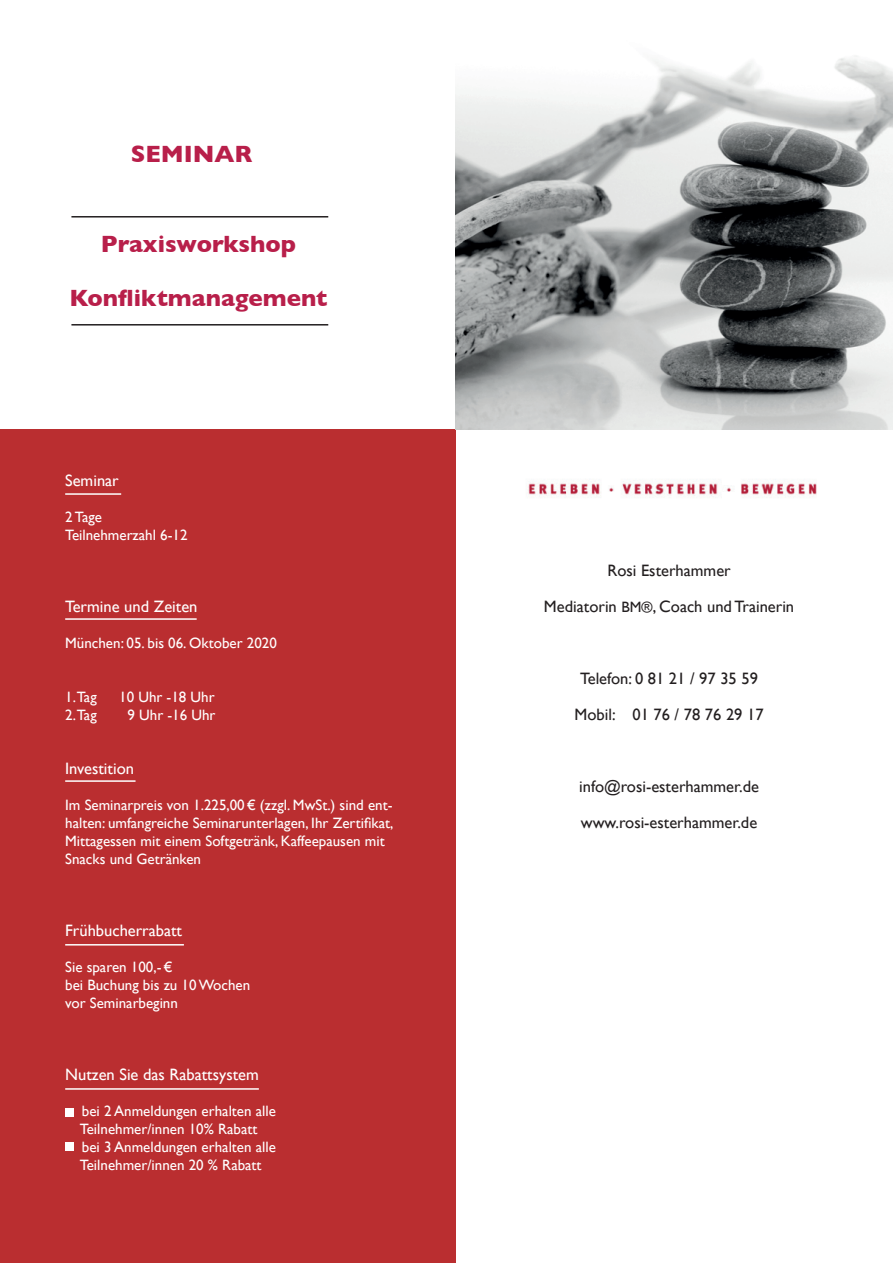
<style>
.page{position:relative;width:893px;height:1263px;background:#fff}
.page>*{position:absolute;margin:0;border:0;box-sizing:border-box;transform-origin:0 0}
.t1{font:700 24px "Gill Sans";color:#b81f4a}
.t2{font:16.5px/36px "Gill Sans";color:#231f20;text-align:center}
.t3{font:16.5px "Gill Sans";color:#fff}
.t4{font:15px/18px "Gill Sans";color:#fff}
.s1{font-size:15px}
</style>
<div class="page">
<div style="left:0;top:429px;width:455px;height:834px;background:#ba2e30"></div>
<img style="left:455px;top:56px;width:438px;height:374px">
<img style="left:528px;top:480px;width:289px;height:18px">
<hr style="left:71px;top:216px;width:257px;height:2px;background:#231f20">
<hr style="left:71px;top:324px;width:257px;height:2px;background:#231f20">
<div style="left:65px;top:1108px;width:9px;height:8px;background:#fff"></div>
<div style="left:65px;top:1142px;width:9px;height:9px;background:#fff"></div>
<hr style="left:65px;top:493px;width:56px;height:2px;background:#fff">
<hr style="left:65px;top:618px;width:132px;height:2px;background:#fff">
<hr style="left:65px;top:780px;width:71px;height:2px;background:#fff">
<hr style="left:65px;top:944px;width:119px;height:1px;background:#fff">
<hr style="left:65px;top:1088px;width:194px;height:2px;background:#fff">
<h1 class="t1" style="left:131px;top:135px;width:123px">SEMINAR</h1>
<h1 class="t1" style="left:101px;top:225px;width:197px">Praxisworkshop</h1>
<h1 class="t1" style="left:69px;top:279px;width:260px">Konfliktmanagement</h1>
<p class="t3" style="left:65px;top:471px;width:55px">Seminar</p>
<p class="t4" style="left:65px;top:508px;width:124px">2 Tage<br>Teilnehmerzahl 6-12</p>
<p class="t3" style="left:65px;top:597px;width:134px">Termine und Zeiten</p>
<p class="t4" style="left:65px;top:634px;width:213px">München: 05. bis 06. Oktober 2020</p>
<p class="t4" style="left:65px;top:688px;width:33px">1.Tag</p>
<p class="t4" style="left:119px;top:688px;width:97px">10 Uhr -18 Uhr</p>
<p class="t4" style="left:65px;top:706px;width:33px">2.Tag</p>
<p class="t4" style="left:128px;top:706px;width:89px">9 Uhr -16 Uhr</p>
<p class="t3" style="left:65px;top:759px;width:70px">Investition</p>
<p class="t4" style="left:65px;top:796px;width:330px">Im Seminarpreis von 1.225,00 € (zzgl. MwSt.) sind ent&shy;halten: umfangreiche Seminarunterlagen, Ihr Zertifikat, Mittagessen mit einem Softgetränk, Kaffeepausen mit Snacks und Getränken</p>
<p class="t3" style="left:65px;top:921px;width:118px">Frühbucherrabatt</p>
<p class="t4" style="left:65px;top:958px;width:186px">Sie sparen 100,- €<br>bei Buchung bis zu 10 Wochen vor Seminarbeginn</p>
<p class="t3" style="left:65px;top:1065px;width:195px">Nutzen Sie das Rabattsystem</p>
<p class="t4" style="left:80px;top:1102px;width:197px">bei 2 Anmeldungen erhalten alle<br>Teilnehmer/innen 10% Rabatt bei 3 Anmeldungen erhalten alle<br>Teilnehmer/innen 20 % Rabatt</p>
<p class="t2" style="left:544px;top:552px;width:252px">Rosi Esterhammer<br>Mediatorin <span class="s1">BM®</span>, Coach und Trainerin</p>
<p class="t2" style="left:575px;top:660px;width:190px">Telefon: 0 81 21 / 97 35 59<br>Mobil: 01 76 / 78 76 29 17</p>
<p class="t2" style="left:579px;top:768px;width:181px;text-align:left">info@rosi-esterhammer.de www.rosi-esterhammer.de</p>
</div>
